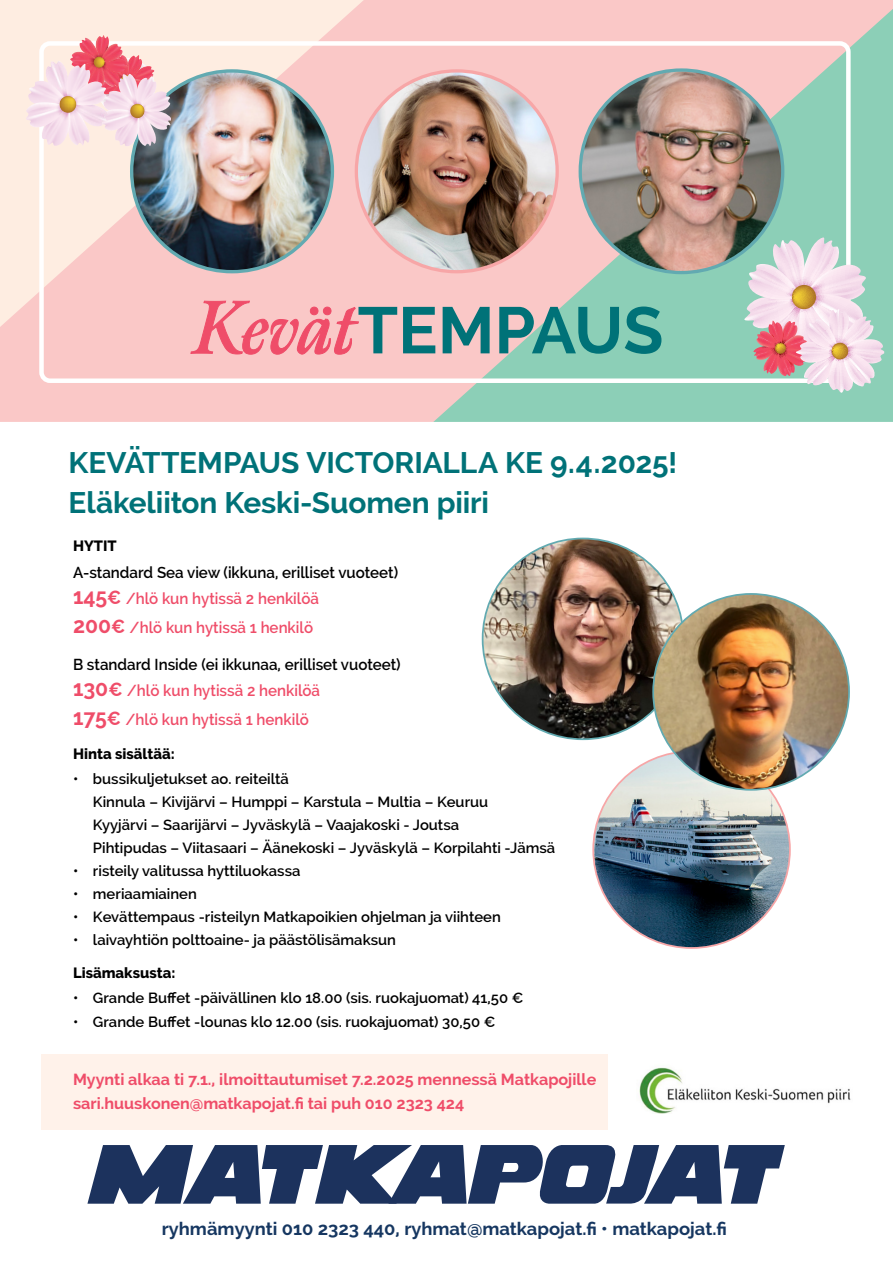
<style>
.page{position:relative;width:893px;height:1263px;background:#fff}
.page>*{position:absolute;margin:0;border:0;box-sizing:border-box;transform-origin:0 0}
.t1{font:700 65.55px "Raleway";color:#007278}
.t2{font:700 29.85px/40.7px "Raleway";letter-spacing:-.005em;color:#007278}
.t3{font:700 18px "Raleway";color:#163761}
.t4{font:700 16.05px/24.5px "Raleway";color:#ef4d69}
.t5{font:600 15.9px/26.1px "Raleway";color:#000;scale:.95 1}
.t6{font:600 15.9px "Raleway";color:#ef4d69;scale:.95 1}
.t7{font:600 14.85px/23px "Raleway";color:#000}
.t8{font:800 14.85px "Raleway";color:#000}
.s1{font-family:"Meno Display Condensed";font-weight:600;font-style:italic;font-size:75px;color:#ef4d69}
.s2{font-weight:700;font-size:22.35px;color:#ef4d69}
.s3{font-weight:700;font-size:19.05px;color:#ef4d69}
.s4{color:#ef4d69}
.s5{font-weight:700;font-size:22.35px}
.s6{font-weight:700;font-size:19.05px}
</style>
<div class="page">
<div style="left:0;top:0;width:892px;height:487px;background:#fac8c7"></div>
<svg style="left:411px;top:9px;width:482px;height:413px;fill:#8ccfb7"></svg>
<img style="left:580px;top:70px;width:203px;height:203px;border-radius:101px">
<img style="left:356px;top:71px;width:201px;height:201px;border-radius:100px">
<svg style="left:0;top:0;width:364px;height:327px;fill:#feede1"></svg>
<div style="left:39px;top:41px;width:812px;height:342px;border:4px solid #fff;border-radius:9px"></div>
<svg style="left:744px;top:237px;width:140px;height:156px"></svg>
<img style="left:129px;top:55px;width:13px;height:2px">
<img style="left:123px;top:55px;width:6px;height:2px">
<img style="left:96px;top:35px;width:13px;height:22px">
<img style="left:79px;top:38px;width:20px;height:19px">
<img style="left:70px;top:52px;width:26px;height:12px">
<img style="left:74px;top:63px;width:19px;height:18px">
<img style="left:101px;top:44px;width:22px;height:13px">
<img style="left:93px;top:57px;width:239px;height:215px">
<img style="left:45px;top:61px;width:24px;height:35px">
<img style="left:77px;top:102px;width:31px;height:25px">
<img style="left:70px;top:108px;width:20px;height:37px">
<img style="left:42px;top:113px;width:28px;height:33px">
<img style="left:28px;top:81px;width:37px;height:21px">
<img style="left:26px;top:102px;width:38px;height:26px">
<img style="left:66px;top:64px;width:25px;height:32px">
<img style="left:72px;top:81px;width:34px;height:25px">
<img style="left:59px;top:96px;width:18px;height:17px">
<div style="left:0;top:422px;width:892px;height:65px;background:#fff"></div>
<svg style="left:87px;top:1145px;width:698px;height:59px"></svg>
<div style="left:41px;top:1054px;width:567px;height:76px;background:#fff2ea"></div>
<img style="left:593px;top:751px;width:197px;height:197px;border-radius:98px">
<img style="left:483px;top:538px;width:200px;height:201px;border-radius:100px">
<img style="left:639px;top:1067px;width:212px;height:46px">
<img style="left:653px;top:594px;width:196px;height:196px;border-radius:98px">
<h1 class="t1" style="left:196px;top:293px;width:469px"><span class="s1">Kevät</span>TEMPAUS</h1>
<h2 class="t2" style="left:69px;top:442px;width:610px">KEVÄTTEMPAUS VICTORIALLA KE 9.4.2025!<br>Eläkeliiton Keski-Suomen piiri</h2>
<p class="t8" style="left:73px;top:537px;width:45px">HYTIT</p>
<p class="t5" style="left:73px;top:560px;width:344px">A-standard Sea view (ikkuna, erilliset vuoteet)<br><span class="s2">145</span><span class="s3">€</span> <span class="s4">/hlö kun hytissä 2 henkilöä</span></p>
<p class="t6" style="left:73px;top:619px;width:254px"><span class="s5">200</span><span class="s6">€</span> /hlö kun hytissä 1 henkilö</p>
<p class="t5" style="left:73px;top:651px;width:346px">B standard Inside (ei ikkunaa, erilliset vuoteet)<br><span class="s2">130</span><span class="s3">€</span> <span class="s4">/hlö kun hytissä 2 henkilöä</span></p>
<p class="t6" style="left:73px;top:710px;width:250px"><span class="s5">175</span><span class="s6">€</span> /hlö kun hytissä 1 henkilö</p>
<p class="t8" style="left:73px;top:745px;width:103px">Hinta sisältää:</p>
<p class="t7" style="left:93px;top:767px;width:464px;text-indent:-20px">• bussikuljetukset ao. reiteiltä<br>Kinnula – Kivijärvi – Humppi – Karstula – Multia – Keuruu<br>Kyyjärvi – Saarijärvi – Jyväskylä – Vaajakoski - Joutsa<br>Pihtipudas – Viitasaari – Äänekoski – Jyväskylä – Korpilahti -Jämsä</p>
<p class="t7" style="left:73px;top:859px;width:229px">• risteily valitussa hyttiluokassa</p>
<p class="t7" style="left:73px;top:882px;width:125px">• meriaamiainen</p>
<p class="t7" style="left:73px;top:905px;width:429px">• Kevättempaus -risteilyn Matkapoikien ohjelman ja viihteen</p>
<p class="t7" style="left:73px;top:928px;width:324px">• laivayhtiön polttoaine- ja päästölisämaksun</p>
<p class="t8" style="left:73px;top:964px;width:104px">Lisämaksusta:</p>
<p class="t7" style="left:73px;top:986px;width:452px">• Grande Buffet -päivällinen klo 18.00 (sis. ruokajuomat) 41,50 €</p>
<p class="t7" style="left:73px;top:1010px;width:424px">• Grande Buffet -lounas klo 12.00 (sis. ruokajuomat) 30,50 €</p>
<p class="t4" style="left:73px;top:1067px;width:525px">Myynti alkaa ti 7.1., ilmoittautumiset 7.2.2025 mennessä Matkapojille sari.huuskonen@matkapojat.fi tai puh 010 2323 424</p>
<p class="t3" style="left:162px;top:1218px;width:567px">ryhmämyynti 010 2323 440, ryhmat@matkapojat.fi • matkapojat.fi</p>
</div>
